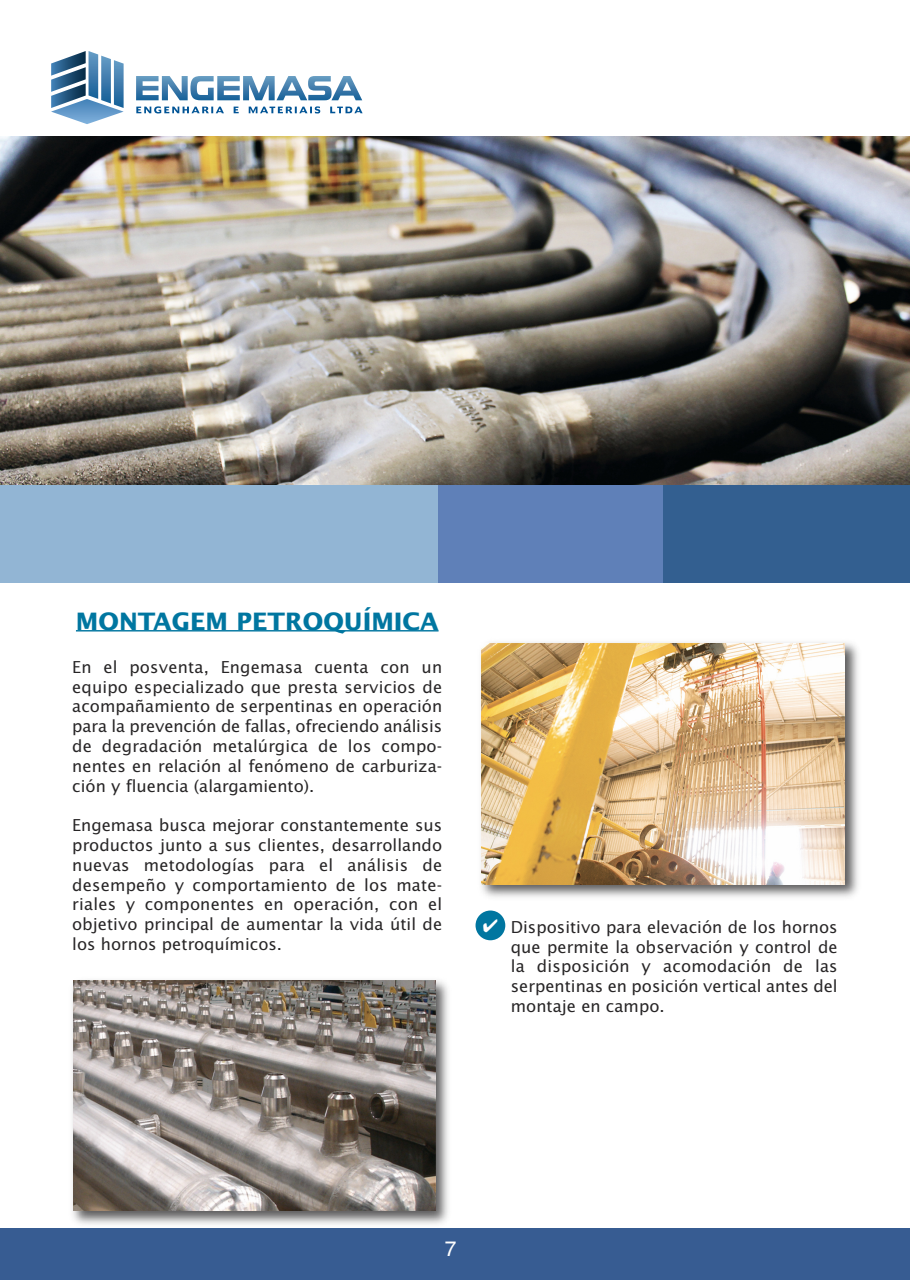
<style>
.page{position:relative;width:910px;height:1280px;background:#fff}
.page>*{position:absolute;margin:0;border:0;box-sizing:border-box;transform-origin:0 0}
.t1{font:700 24px "Lucida Sans";color:#0076a0}
.t2{font:21px "Helvetica";color:#fff}
.t3{font:16.5px/19.8px "Lucida Sans";color:#272526;text-align:justify}
</style>
<div class="page">
<div style="left:0;top:1229px;width:910px;height:51px;background:#375c92"></div>
<img style="left:0;top:136px;width:910px;height:349px">
<div style="left:0;top:485px;width:438px;height:98px;background:#92b5d4"></div>
<div style="left:438px;top:485px;width:225px;height:98px;background:#5f80b8"></div>
<div style="left:663px;top:485px;width:247px;height:98px;background:#335f90"></div>
<hr style="left:0;top:485px;width:1px;height:98px;background:#335f90">
<svg style="left:51px;top:51px;width:73px;height:73px"></svg>
<svg style="left:136px;top:76px;width:226px;height:24px"></svg>
<svg style="left:136px;top:106px;width:227px;height:7px"></svg>
<hr style="left:76px;top:630px;width:363px;height:1px;background:#0076a0">
<img style="left:67px;top:980px;width:388px;height:249px">
<img style="left:74px;top:980px;width:362px;height:231px">
<img style="left:481px;top:642px;width:377px;height:255px">
<img style="left:482px;top:643px;width:363px;height:241px">
<div style="left:476px;top:910px;width:29px;height:30px;background:#0076a0;border-radius:50%"></div>
<h1 class="t1" style="left:76px;top:611px;width:364px">MONTAGEM PETROQUÍMICA</h1>
<p class="t3" style="left:72px;top:658px;width:371px">En el posventa, Engemasa cuenta con un equipo especializado que presta servicios de acompañamiento de serpentinas en operación para la prevención de fallas, ofreciendo análisis de degradación metalúrgica de los compo&shy;nentes en relación al fenómeno de carburiza&shy;ción y fluencia (alargamiento).</p>
<p class="t3" style="left:72px;top:816px;width:371px">Engemasa busca mejorar constantemente sus productos junto a sus clientes, desarrollando nuevas metodologías para el análisis de desempeño y comportamiento de los mate&shy;riales y componentes en operación, con el objetivo principal de aumentar la vida útil de los hornos petroquímicos.</p>
<p class="t3" style="left:511px;top:918px;width:328px">Dispositivo para elevación de los hornos que permite la observación y control de la disposición y acomodación de las serpentinas en posición vertical antes del montaje en campo.</p>
<p class="t2" style="left:445px;top:1237px;width:13px">7</p>
</div>
